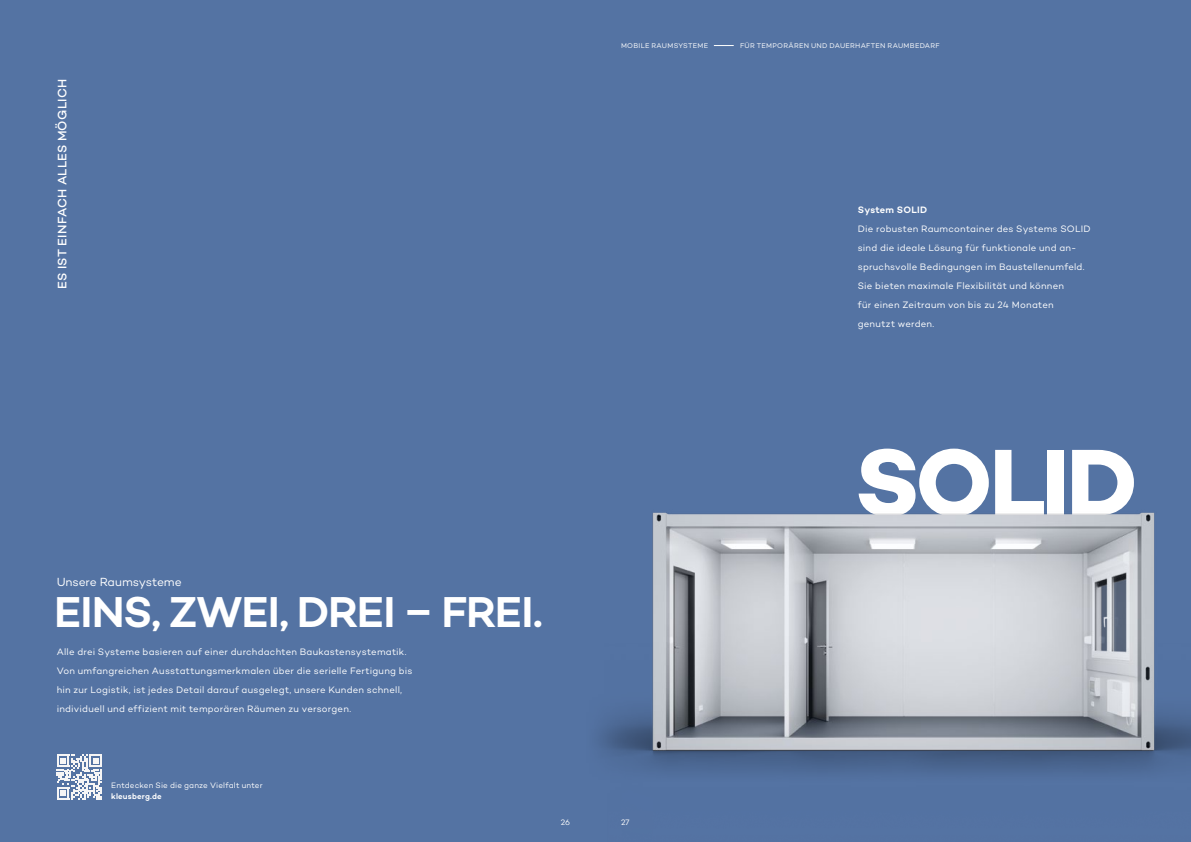
<style>
.page{position:relative;width:1191px;height:842px;background:#5473a3}
.page>*{position:absolute;margin:0;border:0;box-sizing:border-box;transform-origin:0 0}
.t1{font:700 96.6px "Campton";letter-spacing:-.045em;color:#fff}
.t2{font:600 44px "Campton";letter-spacing:-.025em;color:#fff}
.t3{font:500 12.5px "Campton";letter-spacing:.015em;color:#fff}
.t4{font:12px "Campton";letter-spacing:-.01em;color:#fff}
.t5{font:9.5px/19px "Campton";letter-spacing:.025em;color:#fff}
.t6{font:600 9.5px "Campton";letter-spacing:.025em;color:#fff}
.t7{font:8px "Campton";letter-spacing:.015em;color:#fff}
.t8{font:600 8px "Campton";letter-spacing:.02em;color:#fff}
.t9{font:7px "Campton";letter-spacing:.04em;color:#fff}
</style>
<div class="page">
<img style="left:598px;top:512px;width:593px;height:261px">
<svg style="left:57px;top:754px;width:45px;height:45px"></svg>
<svg style="left:714px;top:45px;width:19px;height:1px"></svg>
<h3 class="t3" style="left:54px;top:289px;width:212px;rotate:-90deg">ES IST EINFACH ALLES MÖGLICH</h3>
<p class="t9" style="left:621px;top:41px;width:89px">MOBILE RAUMSYSTEME</p>
<p class="t9" style="left:740px;top:41px;width:201px">FÜR TEMPORÄREN UND DAUERHAFTEN RAUMBEDARF</p>
<p class="t6" style="left:857px;top:204px;width:71px">System SOLID</p>
<p class="t5" style="left:857px;top:219px;width:234px">Die robusten Raumcontainer des Systems SOLID sind die ideale Lösung für funktionale und an&shy;spruchsvolle Bedingungen im Baustellenumfeld.<br>Sie bieten maximale Flexibilität und können<br>für einen Zeitraum von bis zu 24 Monaten genutzt werden.</p>
<p class="t4" style="left:57px;top:575px;width:126px">Unsere Raumsysteme</p>
<h2 class="t2" style="left:54px;top:584px;width:490px">EINS, ZWEI, DREI – FREI.</h2>
<p class="t5" style="left:57px;top:642px;width:357px">Alle drei Systeme basieren auf einer durchdachten Baukastensystematik.<br>Von umfangreichen Ausstattungsmerkmalen über die serielle Fertigung bis hin zur Logistik, ist jedes Detail darauf ausgelegt, unsere Kunden schnell, individuell und effizient mit temporären Räumen zu versorgen.</p>
<p class="t7" style="left:111px;top:781px;width:153px">Entdecken Sie die ganze Vielfalt unter</p>
<p class="t8" style="left:111px;top:792px;width:52px">kleusberg.de</p>
<p class="t7" style="left:561px;top:817px;width:11px">26</p>
<p class="t7" style="left:621px;top:817px;width:10px">27</p>
<h1 class="t1" style="left:854px;top:421px;width:285px">SOLID</h1>
</div>
